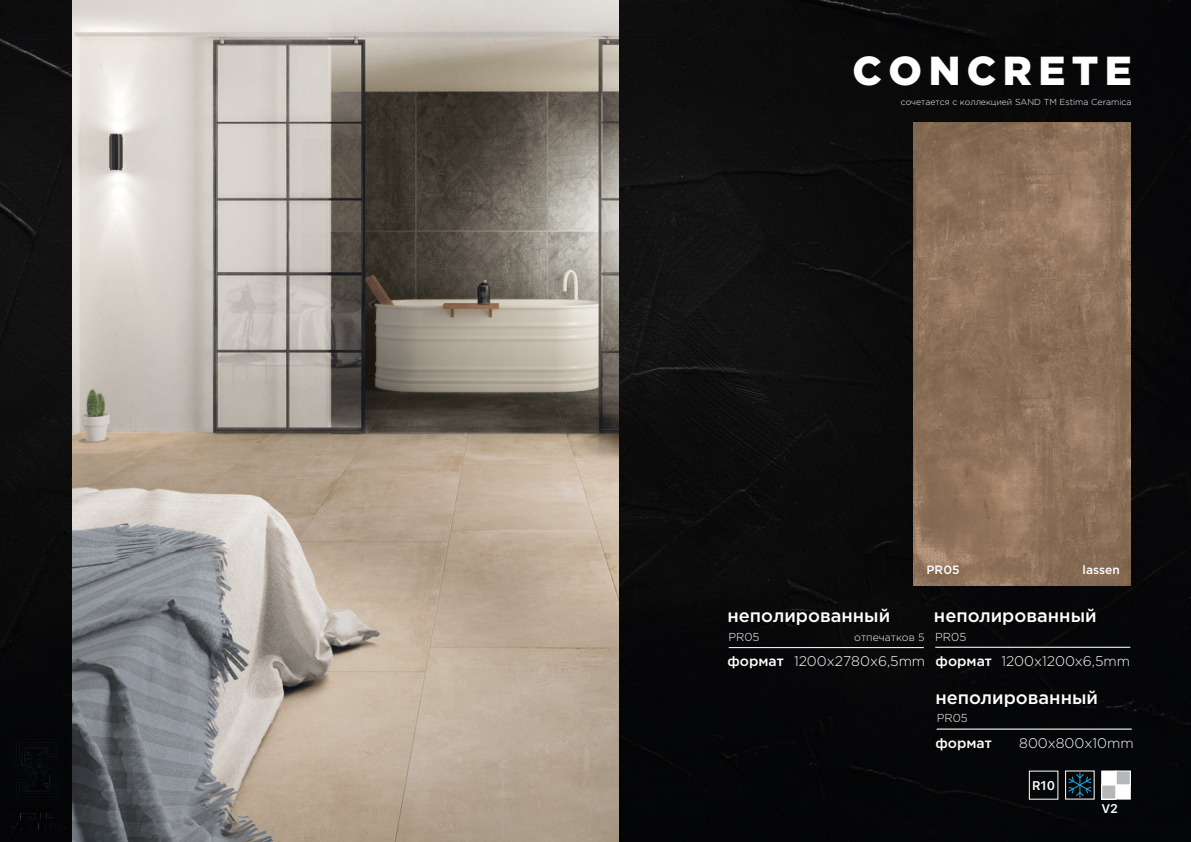
<style>
.page{position:relative;width:1191px;height:842px;background:#fff}
.page>*{position:absolute;margin:0;border:0;box-sizing:border-box;transform-origin:0 0}
.t1{font:900 40.5px "Gotham Pro";letter-spacing:.16em;color:#fff}
.t2{font:500 18.2px "Gotham Pro";color:#fff}
.t3{font:300 14px "Gotham Pro";color:#fff}
.t4{font:500 14px "Gotham Pro";color:#fff}
.t5{font:600 12.5px "SFUI Text";color:#fff}
.t6{font:500 12px "Gotham Pro";color:#fff}
.t7{font:300 11.5px "Gotham Pro";color:#fff}
.t8{font:300 10.6px "Gotham Pro";color:#fff}
.t9{font:300 8.7px "Gotham Pro";color:#fff}
</style>
<div class="page">
<img style="left:618px;top:0;width:573px;height:842px">
<img style="left:913px;top:122px;width:217px;height:464px">
<hr style="left:935px;top:647px;width:195px;height:1px;background:#fff">
<hr style="left:936px;top:729px;width:195px;height:1px;background:#fff">
<hr style="left:729px;top:647px;width:194px;height:1px;background:#fff">
<svg style="left:1065px;top:770px;width:29px;height:29px"></svg>
<div style="left:1115px;top:771px;width:15px;height:14px;background:#b5b7b9;border:1px solid #fff"></div>
<div style="left:1101px;top:771px;width:15px;height:14px;background:#fff;border:1px solid #fff"></div>
<div style="left:1101px;top:785px;width:15px;height:14px;background:#b5b7b9;border:1px solid #fff"></div>
<div style="left:1115px;top:785px;width:15px;height:14px;background:#fff;border:1px solid #fff"></div>
<img style="left:0;top:0;width:618px;height:842px">
<div style="left:5px;top:729px;width:65px;height:100px;background:#040507"></div>
<h1 class="t1" style="left:852px;top:47px;width:281px">CONCRETE</h1>
<p class="t9" style="left:900px;top:97px;width:232px">сочетается с коллекцией SAND TM Estima Ceramica</p>
<p class="t6" style="left:926px;top:563px;width:34px">PR05</p>
<p class="t6" style="left:1082px;top:563px;width:39px">lassen</p>
<h2 class="t2" style="left:727px;top:605px;width:164px">неполированный</h2>
<p class="t4" style="left:727px;top:653px;width:58px">формат</p>
<p class="t7" style="left:728px;top:631px;width:33px">PR05</p>
<p class="t8" style="left:854px;top:631px;width:72px">отпечатков 5</p>
<p class="t3" style="left:794px;top:653px;width:133px">1200x2780x6,5mm</p>
<h2 class="t2" style="left:934px;top:605px;width:164px">неполированный</h2>
<p class="t7" style="left:935px;top:630px;width:33px">PR05</p>
<p class="t4" style="left:935px;top:653px;width:58px">формат</p>
<p class="t3" style="left:1001px;top:653px;width:130px">1200x1200x6,5mm</p>
<h2 class="t2" style="left:935px;top:687px;width:164px">неполированный</h2>
<p class="t4" style="left:935px;top:735px;width:58px">формат</p>
<p class="t7" style="left:936px;top:712px;width:33px">PR05</p>
<p class="t3" style="left:1019px;top:735px;width:116px">800x800x10mm</p>
<p class="t5" style="left:1032px;top:776px;width:25px">R10</p>
<p class="t5" style="left:1101px;top:800px;width:18px">V2</p>
</div>
